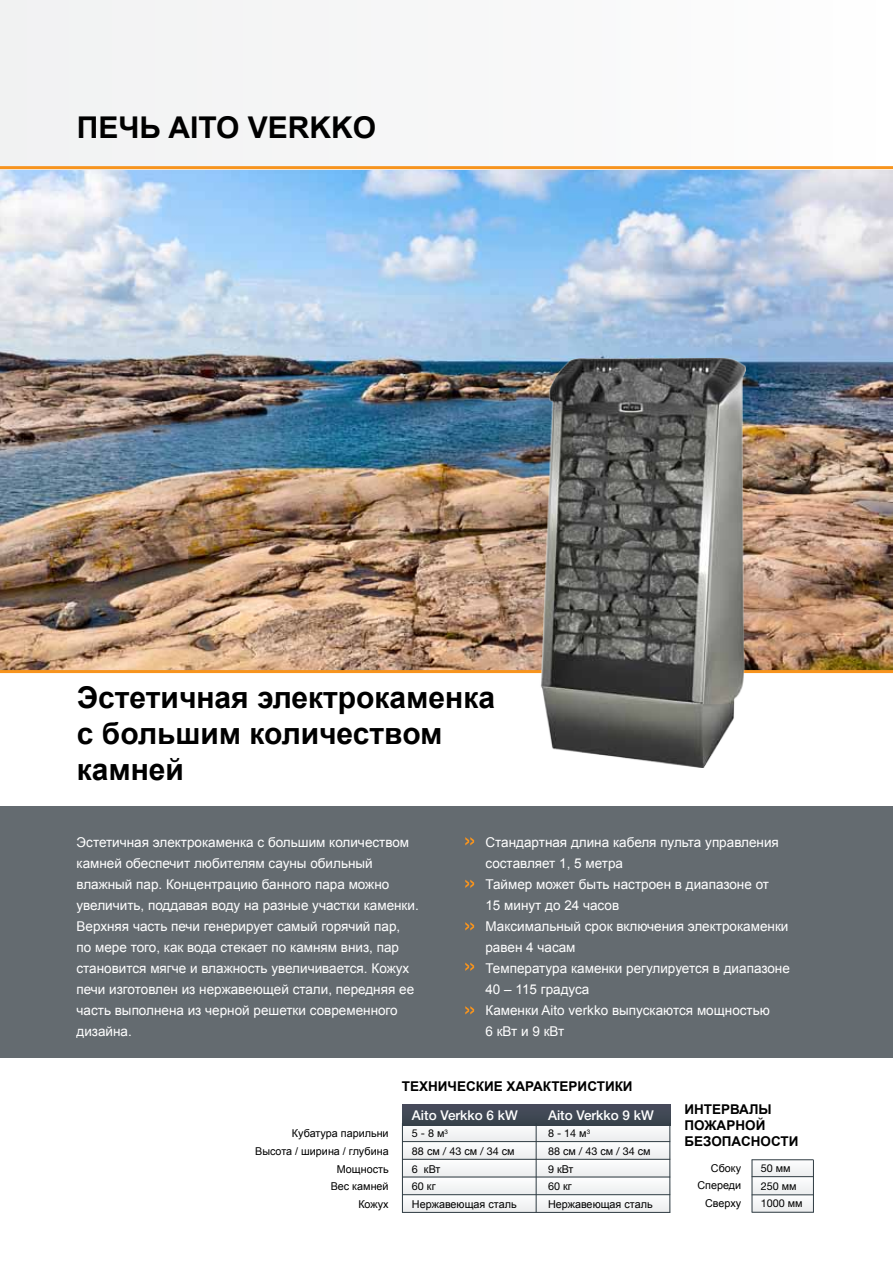
<style>
.page{position:relative;width:893px;height:1263px;background:#fff}
.page>*{position:absolute;margin:0;border:0;box-sizing:border-box;transform-origin:0 0}
.t1{font:700 30px/36px "Arial";color:#000}
.t2{font:13.5px/21px "Arial";color:#fff}
.t3{font:700 13.5px/16.2px "Arial";color:#000}
.t4{font:500 13.5px "Helvetica Neue LT Std";color:#fff}
.t5{font:10.8px/17.5px "Arial";color:#000;text-align:right}
.t6{font:10.8px/17.5px "Helvetica Neue LT Std";color:#000}
.s1{font-family:"Arial"}
.s2{font-family:"Helvetica Neue LT Std"}
</style>
<div class="page">
<img style="left:0;top:169px;width:893px;height:501px">
<div style="left:0;top:0;width:893px;height:169px;background:#f7f7f7"></div>
<hr style="left:0;top:166px;width:893px;height:3px;background:#f7941e">
<hr style="left:0;top:670px;width:893px;height:3px;background:#f7941e">
<div style="left:402px;top:1141px;width:268px;height:18px;background:#f3f4f5"></div>
<div style="left:402px;top:1159px;width:268px;height:18px;background:#f4f5f6"></div>
<div style="left:402px;top:1177px;width:268px;height:18px;background:#f3f5f5"></div>
<div style="left:402px;top:1195px;width:268px;height:17px;background:#f4f5f6"></div>
<div style="left:403px;top:1125px;width:266px;height:16px;background:#f2f3f4"></div>
<div style="left:402px;top:1104px;width:268px;height:21px;background:#414955"></div>
<hr style="left:402px;top:1141px;width:268px;height:1px;background:#2e3b42">
<hr style="left:536px;top:1123px;width:1px;height:90px;background:#2e3b42">
<hr style="left:669px;top:1123px;width:1px;height:90px;background:#2e3b42">
<hr style="left:402px;top:1123px;width:1px;height:90px;background:#2e3b42">
<hr style="left:402px;top:1159px;width:268px;height:1px;background:#2e3b42">
<hr style="left:402px;top:1177px;width:268px;height:1px;background:#2e3b42">
<hr style="left:402px;top:1194px;width:268px;height:1px;background:#2e3b42">
<hr style="left:402px;top:1212px;width:268px;height:1px;background:#2e3b42">
<div style="left:752px;top:1159px;width:61px;height:18px;background:linear-gradient(to right,#f4f5f6,#f4f5f6)"></div>
<div style="left:752px;top:1177px;width:61px;height:18px;background:#f3f4f5"></div>
<div style="left:752px;top:1195px;width:61px;height:17px;background:#f4f5f6"></div>
<hr style="left:813px;top:1160px;width:1px;height:52px;background:#2e3b42">
<hr style="left:752px;top:1159px;width:1px;height:53px;background:#2e3b42">
<hr style="left:752px;top:1176px;width:61px;height:1px;background:#2e3b42">
<hr style="left:752px;top:1159px;width:61px;height:1px;background:#2e3b42">
<hr style="left:752px;top:1194px;width:61px;height:1px;background:#2e3b42">
<hr style="left:752px;top:1212px;width:61px;height:1px;background:#2e3b42">
<div style="left:0;top:806px;width:893px;height:251px;background:#646b70"></div>
<img style="left:530px;top:359px;width:216px;height:408px">
<svg style="left:465px;top:837px;width:9px;height:8px"></svg>
<svg style="left:465px;top:880px;width:9px;height:8px"></svg>
<svg style="left:465px;top:922px;width:9px;height:8px"></svg>
<svg style="left:465px;top:962px;width:9px;height:9px"></svg>
<svg style="left:465px;top:1006px;width:9px;height:8px"></svg>
<h1 class="t1" style="left:77px;top:111px;width:301px">Печ ь AITO VERKKO</h1>
<h1 class="t1" style="left:77px;top:681px;width:420px">Эстетичная электрокаменка с большим количеством камней</h1>
<p class="t2" style="left:77px;top:832px;width:344px">Эстетичная электрокаменка с большим количеством камней обеспечит любителям сауны обильный влажный пар. Концентрацию банного пара можно увеличить, поддавая воду на разные участки каменки.<br>Верхняя часть печи генерирует самый горячий пар,<br>по мере того, как вода стекает по камням вниз, пар становится мягче и влажность увеличивается. Кожух печи изготовлен из нержавеющей стали, передняя ее часть выполнена из черной решетки современного дизайна.</p>
<p class="t2" style="left:485px;top:832px;width:306px">Стандартная длина кабеля пульта управления составляет 1, 5 метра<br>Таймер может быть настроен в диапазоне от<br>15 минут до 24 часов<br>Максимальный срок включения электрокаменки равен 4 часам<br>Температура каменки регулируется в диапазоне<br>40 – 115 градуса<br>Каменки Aito verkko выпускаются мощностью<br>6 кВт и 9 кВт</p>
<p class="t5" style="left:255px;top:1125px;width:135px">Кубатура парильни<br>Высота / ширина / глубина<br>Мощность<br>Вес камней<br>Кожух</p>
<p class="t3" style="left:402px;top:1079px;width:232px">ТЕХНИЧЕСКИЕ ХАРАКТЕРИСТИКИ</p>
<p class="t4" style="left:412px;top:1107px;width:107px">Aito Verkko 6 kW</p>
<p class="t4" style="left:548px;top:1107px;width:107px">Aito Verkko 9 kW</p>
<p class="t6" style="left:548px;top:1125px;width:104px">8 - 14 <span class="s1">м</span><sup>3<br></sup>88 <span class="s1">см</span> / 43 <span class="s1">см</span> / 34 <span class="s1">см</span></p>
<p class="t5" style="left:548px;top:1160px;width:27px"><span class="s2">9</span> кВт</p>
<p class="t6" style="left:548px;top:1177px;width:25px">60 <span class="s1">кг</span></p>
<p class="t5" style="left:548px;top:1195px;width:106px">Нержавеющая сталь</p>
<p class="t6" style="left:412px;top:1125px;width:104px">5 - 8 <span class="s1">м</span><sup>3<br></sup>88 <span class="s1">см</span> / 43 <span class="s1">см</span> / 34 <span class="s1">см</span></p>
<p class="t5" style="left:412px;top:1160px;width:30px"><span class="s2">6</span> кВт</p>
<p class="t6" style="left:412px;top:1177px;width:25px">60 <span class="s1">кг</span></p>
<p class="t5" style="left:412px;top:1195px;width:106px">Нержавеющая сталь</p>
<p class="t3" style="left:684px;top:1101px;width:115px">ИНТЕРВАЛЫ<br>ПОЖАРНОЙ<br>БЕЗОПАСНОСТИ</p>
<p class="t5" style="left:697px;top:1159px;width:45px">Сбоку<br>Спереди<br>Сверху</p>
<p class="t6" style="left:761px;top:1159px;width:43px">50 <span class="s1">мм<br></span>250 <span class="s1">мм<br></span>1000 <span class="s1">мм</span></p>
</div>
